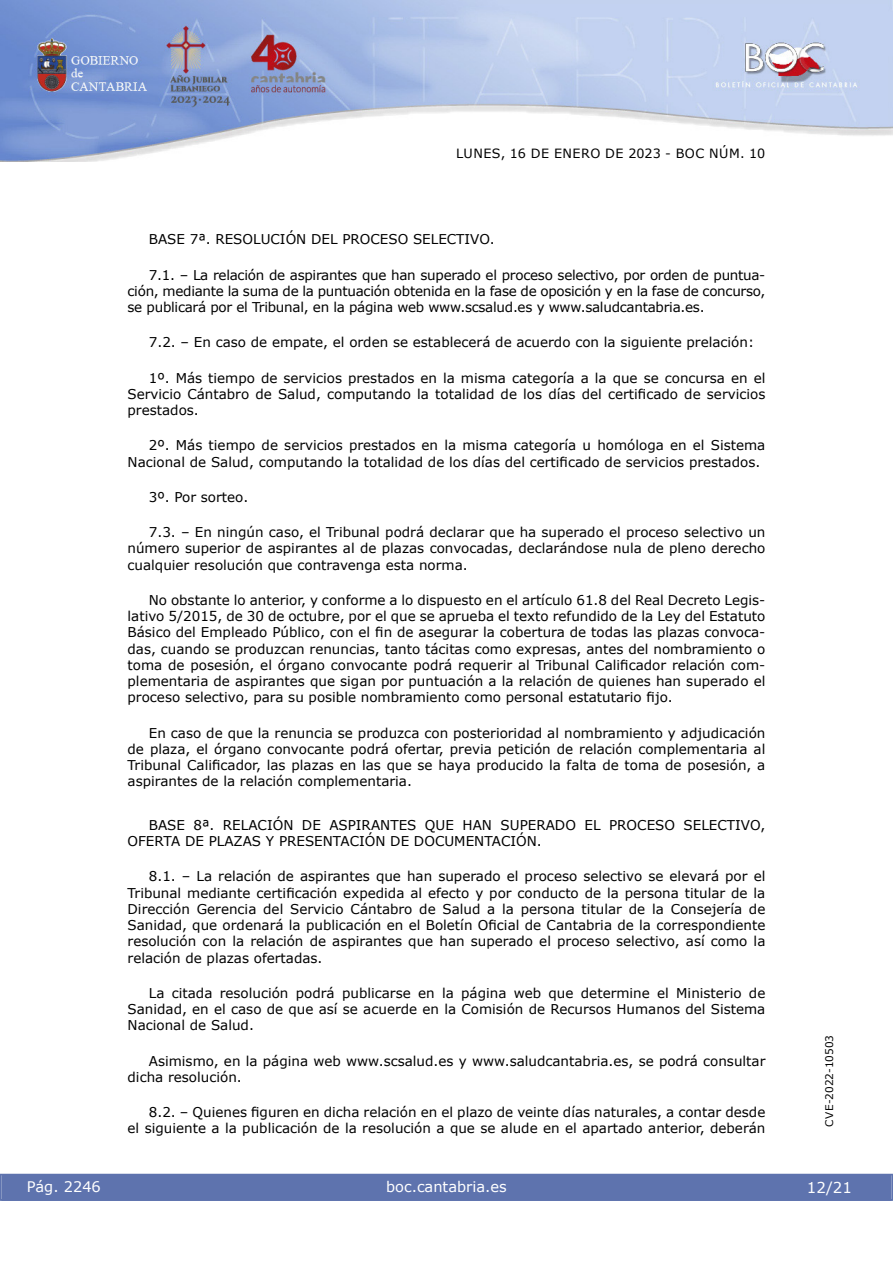
<style>
.page{position:relative;width:893px;height:1263px;background:#fff}
.page>*{position:absolute;margin:0;border:0;box-sizing:border-box;transform-origin:0 0}
.t1{font:15px "Verdana 2";color:#fff}
.t2{font:14.55px "Verdana 2";color:#fff}
.inicio_de_parrafo{font:13.5px/16.2px "Verdana";color:#000;text-align:justify}
.inicio_de_parrafo-2{font:13.5px/16.2px "Verdana 2";color:#000;text-align:justify}
.t3{font:12.75px "Verdana 2";letter-spacing:.035em;color:#000}
.t4{font:10.5px "Verdana 2";color:#000}
.s1{font-family:"Verdana"}
.s2{font-family:"Verdana 2"}
</style>
<div class="page">
<img style="left:0;top:0;width:893px;height:161px">
<div style="left:1px;top:1174px;width:890px;height:27px;background:#5e73ae"></div>
<p class="t3" style="left:456px;top:144px;width:311px">LUNES, 16 DE ENERO DE 2023 - BOC NÚM. 10</p>
<p class="inicio_de_parrafo-2" style="left:149px;top:231px;width:348px">BASE 7ª. RESOLUCIÓN DEL PROCESO SELECTIVO.</p>
<p class="inicio_de_parrafo-2" style="left:128px;top:266px;width:639px;text-indent:21px"><span class="s1">7.1. ‒ La relación de aspirantes que han superado el proceso selectivo, por orden de puntua&shy;</span>ción, mediante la suma de la puntuación obtenida en la fase de oposición y en la fase de concurso, se publicará por el Tribunal, en la página web www.scsalud.es y www.saludcantabria.es.</p>
<p class="inicio_de_parrafo" style="left:149px;top:334px;width:607px">7.2. ‒ En caso de empate, el orden se establecerá de acuerdo con la siguiente prelación:</p>
<p class="inicio_de_parrafo-2" style="left:128px;top:369px;width:639px;text-indent:21px">1º. Más tiempo de servicios prestados en la misma categoría a la que se concursa en el <span class="s1">Servicio Cántabro de Salud, computando la totalidad de los días del certificado de servicios </span>prestados.</p>
<p class="inicio_de_parrafo" style="left:128px;top:437px;width:639px;text-indent:21px"><span class="s2">2º. Más tiempo de servicios prestados en la misma categoría u homóloga en el Sistema<br></span>Nacional de Salud, computando la totalidad de los días del certificado de servicios prestados.</p>
<p class="inicio_de_parrafo-2" style="left:149px;top:489px;width:101px">3º. Por sorteo.</p>
<p class="inicio_de_parrafo-2" style="left:128px;top:524px;width:639px;text-indent:21px"><span class="s1">7.3. ‒ En ningún caso, el Tribunal podrá declarar que ha superado el proceso selectivo un </span>número superior de aspirantes al de plazas convocadas, declarándose nula de pleno derecho cualquier resolución que contravenga esta norma.</p>
<p class="inicio_de_parrafo" style="left:128px;top:592px;width:639px;text-indent:21px">No obstante lo anterior, y conforme a lo dispuesto en el artículo 61.8 del Real Decreto Legis&shy;<span class="s2">lativo 5/2015, de 30 de octubre, por el que se aprueba el texto refundido de la Ley del Estatuto </span>Básico del Empleado Público, con el fin de asegurar la cobertura de todas las plazas convoca&shy;<span class="s2">das, cuando se produzcan renuncias, tanto tácitas como expresas, antes del nombramiento o </span>toma de posesión, el órgano convocante podrá requerir al Tribunal Calificador relación com&shy;<span class="s2">plementaria de aspirantes que sigan por puntuación a la relación de quienes han superado el </span>proceso selectivo, para su posible nombramiento como personal estatutario fijo.</p>
<p class="inicio_de_parrafo" style="left:128px;top:724px;width:639px;text-indent:21px">En caso de que la renuncia se produzca con posterioridad al nombramiento y adjudicación <span class="s2">de plaza, el órgano convocante podrá ofertar, previa petición de relación complementaria al </span>Tribunal Calificador, las plazas en las que se haya producido la falta de toma de posesión, a <span class="s2">aspirantes de la relación complementaria.</span></p>
<p class="inicio_de_parrafo" style="left:128px;top:817px;width:639px;text-indent:21px">BASE 8ª. RELACIÓN DE ASPIRANTES QUE HAN SUPERADO EL PROCESO SELECTIVO,<br>OFERTA DE PLAZAS Y PRESENTACIÓN DE DOCUMENTACIÓN.</p>
<p class="inicio_de_parrafo" style="left:128px;top:868px;width:639px;text-indent:21px">8.1. ‒ La relación de aspirantes que han superado el proceso selectivo se elevará por el Tribunal mediante certificación expedida al efecto y por conducto de la persona titular de la Dirección Gerencia del Servicio Cántabro de Salud a la persona titular de la Consejería de Sanidad, que ordenará la publicación en el Boletín Oficial de Cantabria de la correspondiente <span class="s2">resolución con la relación de aspirantes que han superado el proceso selectivo, así como la relación de plazas ofertadas.</span></p>
<p class="inicio_de_parrafo-2" style="left:128px;top:985px;width:639px;text-indent:21px">La citada resolución podrá publicarse en la página web que determine el Ministerio de Sanidad, en el caso de que así se acuerde en la Comisión de Recursos Humanos del Sistema Nacional de Salud.</p>
<p class="inicio_de_parrafo-2" style="left:128px;top:1052px;width:639px;text-indent:21px">Asimismo, en la página web www.scsalud.es y www.saludcantabria.es, se podrá consultar dicha resolución.</p>
<p class="inicio_de_parrafo-2" style="left:128px;top:1104px;width:639px;text-align:right"><span class="s1">8.2. ‒ Quienes figuren en dicha relación en el plazo de veinte días naturales, a contar desde<br></span>el siguiente a la publicación de la resolución a que se alude en el apartado anterior, deberán</p>
<p class="t2" style="left:27px;top:1177px;width:76px">Pág. 2246</p>
<p class="t2" style="left:386px;top:1177px;width:122px">boc.cantabria.es</p>
<p class="t4" style="left:822px;top:1126px;width:93px;rotate:-90deg">CVE-2022-10503</p>
<p class="t1" style="left:807px;top:1177px;width:46px">12/21</p>
</div>
